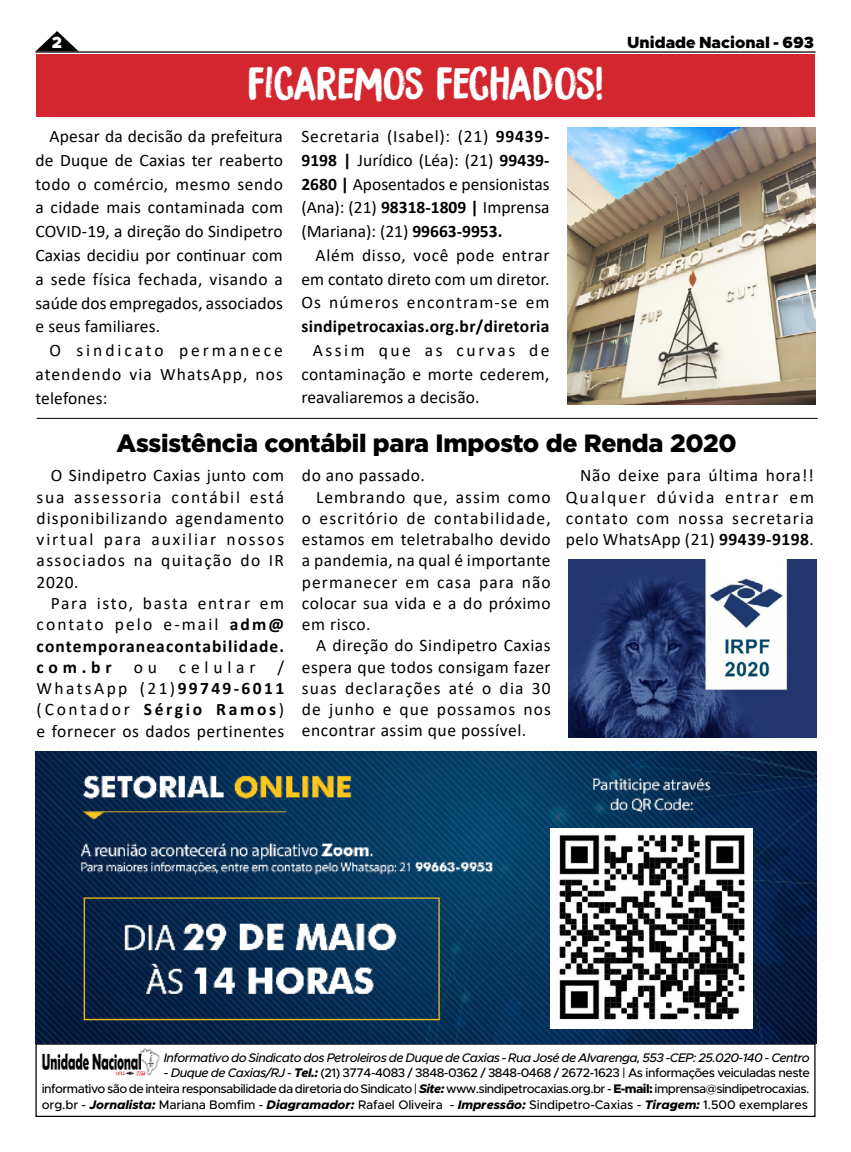
<style>
.page{position:relative;width:851px;height:1152px;background:#fff}
.page>*{position:absolute;margin:0;border:0;box-sizing:border-box;transform-origin:0 0}
.t1{font:41.25px "DK Bocadillo";letter-spacing:-.01em;color:#fff}
.t2{font:900 25px "Gotham";letter-spacing:-.01em;color:#000}
.t3{font:17.5px/23.8px "Calibri";letter-spacing:.03em;color:#000;text-align:justify}
.t4{font:17.5px "Calibri";letter-spacing:.065em;color:#000}
.t5{font:17.5px "Calibri";letter-spacing:.06em;color:#000}
.t6{font:700 17.5px "Calibri";letter-spacing:.02em;color:#000}
.t7{font:17.5px "Calibri";letter-spacing:.07em;color:#000}
.t8{font:17.5px "Calibri";letter-spacing:.275em;color:#000}
.t9{font:900 16.25px "Metropolis";color:#000}
.t10{font:900 16.25px "Metropolis";color:#fff}
.t11{font:500 12.5px/15.6px "Metropolis";letter-spacing:-.01em;color:#000;text-align:justify}
.t12{font:italic 500 12.5px "Metropolis";letter-spacing:-.04em;color:#000}
.s1{font-weight:700}
.s2{font-style:italic}
.s3{font-weight:800;font-style:italic}
.s4{font-weight:800}
</style>
<div class="page">
<svg style="left:36px;top:31px;width:42px;height:20px"></svg>
<div style="left:35px;top:1043px;width:780px;height:74px;border:1px solid #000"></div>
<hr style="left:35px;top:51px;width:780px;height:2px;background:#000">
<img style="left:42px;top:1048px;width:117px;height:27px">
<div style="left:37px;top:54px;width:777px;height:62px;background:#d4262f"></div>
<hr style="left:37px;top:418px;width:780px;height:1px;background:#000">
<img style="left:567px;top:128px;width:247px;height:276px">
<img style="left:568px;top:560px;width:248px;height:177px">
<img style="left:35px;top:751px;width:781px;height:292px">
<img style="left:550px;top:828px;width:202px;height:200px">
<p class="t10" style="left:52px;top:32px;width:12px">2</p>
<p class="t9" style="left:627px;top:32px;width:188px">Unidade Nacional - 693</p>
<h1 class="t1" style="left:248px;top:57px;width:357px">FICAREMOS FECHADOS!</h1>
<p class="t3" style="left:35px;top:124px;width:249px;text-indent:14px">Apesar da decisão da prefeitura de Duque de Caxias ter reaberto todo o comércio, mesmo sendo a cidade mais contaminada com COVID-19, a direção do Sindipetro Caxias decidiu por continuar com a sede física fechada, visando a saúde dos empregados, associados e seus familiares.</p>
<p class="t3" style="left:35px;top:338px;width:249px;text-indent:14px">O sindicato permanece atendendo via WhatsApp, nos telefones:</p>
<p class="t3" style="left:301px;top:124px;width:250px">Secretaria (Isabel): (21) <span class="s1">99439- 9198 |</span> Jurídico (Léa): (21) <span class="s1">99439- 2680 |</span> Aposentados e pensionistas (Ana): (21) <span class="s1">98318-1809 |</span> Imprensa (Mariana): (21) <span class="s1">99663-9953.</span></p>
<p class="t3" style="left:301px;top:243px;width:250px;text-indent:14px">Além disso, você pode entrar em contato direto com um diretor.<br>Os números encontram-se em</p>
<p class="t6" style="left:301px;top:314px;width:250px">sindipetrocaxias.org.br/diretoria</p>
<p class="t3" style="left:301px;top:338px;width:250px;text-indent:11px">Assim que as curvas de contaminação e morte cederem, reavaliaremos a decisão.</p>
<h2 class="t2" style="left:116px;top:429px;width:621px">Assistência contábil para Imposto de Renda 2020</h2>
<p class="t3" style="left:565px;top:464px;width:250px;line-height:21.2px;text-indent:14px">Não deixe para última hora!!<br>Qualquer dúvida entrar em contato com nossa secretaria pelo WhatsApp (21) <span class="s1">99439-9198</span>.</p>
<p class="t3" style="left:302px;top:463px;width:124px">do ano passado.</p>
<p class="t5" style="left:316px;top:485px;width:236px">Lembrando que, assim como</p>
<p class="t7" style="left:302px;top:506px;width:250px">o escritório de contabilidade,</p>
<p class="t3" style="left:302px;top:527px;width:250px">estamos em teletrabalho devido</p>
<p class="t3" style="left:302px;top:548px;width:250px">a pandemia, na qual é importante</p>
<p class="t5" style="left:302px;top:570px;width:250px">permanecer em casa para não</p>
<p class="t3" style="left:302px;top:591px;width:250px">colocar sua vida e a do próximo</p>
<p class="t3" style="left:302px;top:612px;width:70px">em risco.</p>
<p class="t3" style="left:316px;top:633px;width:236px">A direção do Sindipetro Caxias</p>
<p class="t3" style="left:302px;top:654px;width:250px">espera que todos consigam fazer</p>
<p class="t4" style="left:302px;top:676px;width:250px">suas declarações até o dia 30</p>
<p class="t4" style="left:302px;top:697px;width:250px">de junho e que possamos nos</p>
<p class="t3" style="left:302px;top:718px;width:226px">encontrar assim que possível.</p>
<p class="t3" style="left:37px;top:464px;width:249px;line-height:21.2px;text-indent:14px">O Sindipetro Caxias junto com sua assessoria contábil está disponibilizando agendamento virtual para auxiliar nossos associados na quitação do IR 2020.</p>
<p class="t3" style="left:37px;top:592px;width:249px;line-height:21.2px;text-indent:14px">Para isto, basta entrar em contato pelo e-mail <span class="s1">adm@ contemporaneacontabilidade. com.br</span></p>
<p class="t3" style="left:37px;top:656px;width:249px;line-height:21.2px;text-indent:241px">/ WhatsApp (21)<span class="s1">99749-6011 </span>(Contador <span class="s1">Sérgio Ramos</span>) e fornecer os dados pertinentes</p>
<p class="t3" style="left:134px;top:654px;width:25px">o u</p>
<p class="t8" style="left:179px;top:655px;width:78px">celular</p>
<p class="t12" style="left:164px;top:1049px;width:647px">Informativo do Sindicato dos Petroleiros de Duque de Caxias - Rua José de Alvarenga, 553 -CEP: 25.020-140 - Centro</p>
<p class="t11" style="left:42px;top:1065px;width:769px;text-indent:122px"><span class="s2">- Duque de Caxias/RJ</span> - <span class="s3">Tel.:</span> (21) 3774-4083 / 3848-0362 / 3848-0468 / 2672-1623 | As informações veiculadas neste informativo são de inteira responsabilidade da diretoria do Sindicato | <span class="s3">Site:</span> www.sindipetrocaxias.org.br - <span class="s4">E-mail:</span> imprensa@sindipetrocaxias. org.br - <span class="s3">Jornalista:</span> Mariana Bomfim - <span class="s3">Diagramador:</span> Rafael Oliveira - <span class="s3">Impressão:</span> Sindipetro-Caxias - <span class="s3">Tiragem:</span> 1.500 exemplares</p>
</div>
